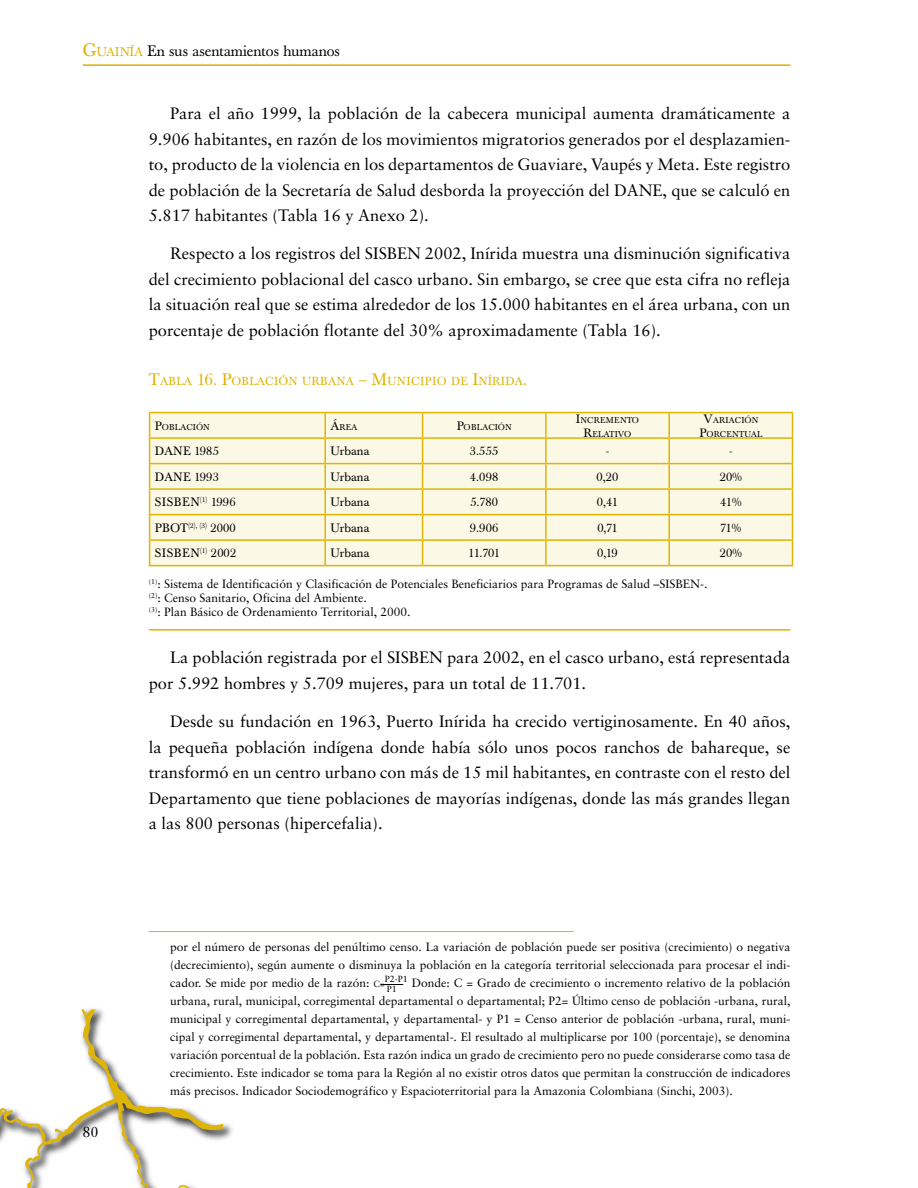
<style>
.page{position:relative;width:918px;height:1188px;background:#fff}
.page>*{position:absolute;margin:0;border:0;box-sizing:border-box;transform-origin:0 0}
.t1{font:16.5px/25.5px "Sabon";color:#000;text-align:justify}
.t2{font:15px "Baskerville";color:#000}
.t3{font:12px/18px "Sabon";color:#000}
.t4{font:12px "Baskerville BE";color:#000}
.t5{font:12px "Baskerville BE";letter-spacing:.04em;color:#000}
.t6{font:11.55px "Baskerville BE";letter-spacing:.02em;color:#deb407}
.t7{font:9px "Sabon";color:#000}
.t8{font:8.4px/14.4px "Baskerville BE";color:#000;text-align:center}
.t9{font:8.4px/14.4px "Baskerville BE";letter-spacing:.02em;color:#000;text-align:center}
.s1{font-size:18px;color:#deb407}
.s2{font-size:12.6px;color:#deb407}
.s3{font-size:16.5px}
.s4{font-size:12px}
.s5{font-size:9px}
</style>
<div class="page">
<hr style="left:83px;top:65px;width:707px;height:1px;background:#deb407">
<svg style="left:0;top:1009px;width:223px;height:179px"></svg>
<hr style="left:149px;top:629px;width:641px;height:2px;background:#deb407">
<div style="left:150px;top:413px;width:642px;height:152px;background:#fcf8e6"></div>
<hr style="left:149px;top:412px;width:176px;height:1px;background:#deb407">
<hr style="left:325px;top:412px;width:98px;height:1px;background:#deb407">
<hr style="left:324px;top:413px;width:2px;height:24px;background:#deb407">
<hr style="left:423px;top:412px;width:123px;height:1px;background:#deb407">
<hr style="left:546px;top:412px;width:123px;height:1px;background:#deb407">
<hr style="left:545px;top:413px;width:2px;height:24px;background:#deb407">
<hr style="left:669px;top:412px;width:124px;height:1px;background:#deb407">
<hr style="left:668px;top:413px;width:2px;height:24px;background:#deb407">
<hr style="left:149px;top:437px;width:176px;height:2px;background:#deb407">
<hr style="left:325px;top:437px;width:98px;height:2px;background:#deb407">
<hr style="left:324px;top:439px;width:2px;height:24px;background:#deb407">
<hr style="left:423px;top:437px;width:123px;height:2px;background:#deb407">
<hr style="left:546px;top:437px;width:123px;height:2px;background:#deb407">
<hr style="left:545px;top:439px;width:2px;height:24px;background:#deb407">
<hr style="left:669px;top:437px;width:124px;height:2px;background:#deb407">
<hr style="left:668px;top:439px;width:2px;height:24px;background:#deb407">
<hr style="left:149px;top:463px;width:176px;height:1px;background:#deb407">
<hr style="left:325px;top:463px;width:98px;height:1px;background:#deb407">
<hr style="left:324px;top:464px;width:2px;height:24px;background:#deb407">
<hr style="left:423px;top:463px;width:123px;height:1px;background:#deb407">
<hr style="left:546px;top:463px;width:123px;height:1px;background:#deb407">
<hr style="left:545px;top:464px;width:2px;height:24px;background:#deb407">
<hr style="left:669px;top:463px;width:124px;height:1px;background:#deb407">
<hr style="left:668px;top:464px;width:2px;height:24px;background:#deb407">
<hr style="left:149px;top:488px;width:176px;height:2px;background:#deb407">
<hr style="left:325px;top:488px;width:98px;height:2px;background:#deb407">
<hr style="left:324px;top:490px;width:2px;height:24px;background:#deb407">
<hr style="left:423px;top:488px;width:123px;height:2px;background:#deb407">
<hr style="left:546px;top:488px;width:123px;height:2px;background:#deb407">
<hr style="left:545px;top:490px;width:2px;height:24px;background:#deb407">
<hr style="left:669px;top:488px;width:124px;height:2px;background:#deb407">
<hr style="left:668px;top:490px;width:2px;height:24px;background:#deb407">
<hr style="left:149px;top:514px;width:176px;height:1px;background:#deb407">
<hr style="left:325px;top:514px;width:98px;height:1px;background:#deb407">
<hr style="left:324px;top:515px;width:2px;height:24px;background:#deb407">
<hr style="left:423px;top:514px;width:123px;height:1px;background:#deb407">
<hr style="left:546px;top:514px;width:123px;height:1px;background:#deb407">
<hr style="left:545px;top:515px;width:2px;height:24px;background:#deb407">
<hr style="left:669px;top:514px;width:124px;height:1px;background:#deb407">
<hr style="left:668px;top:515px;width:2px;height:24px;background:#deb407">
<hr style="left:149px;top:539px;width:176px;height:2px;background:#deb407">
<svg style="left:149px;top:413px;width:1px;height:152px"></svg>
<hr style="left:325px;top:539px;width:98px;height:2px;background:#deb407">
<hr style="left:324px;top:541px;width:2px;height:24px;background:#deb407">
<hr style="left:423px;top:539px;width:123px;height:2px;background:#deb407">
<svg style="left:422px;top:413px;width:1px;height:152px"></svg>
<hr style="left:546px;top:539px;width:123px;height:2px;background:#deb407">
<hr style="left:545px;top:541px;width:2px;height:24px;background:#deb407">
<hr style="left:669px;top:539px;width:124px;height:2px;background:#deb407">
<hr style="left:668px;top:541px;width:2px;height:24px;background:#deb407">
<svg style="left:792px;top:413px;width:1px;height:152px"></svg>
<hr style="left:149px;top:565px;width:176px;height:1px;background:#deb407">
<hr style="left:325px;top:565px;width:98px;height:1px;background:#deb407">
<hr style="left:423px;top:565px;width:123px;height:1px;background:#deb407">
<hr style="left:546px;top:565px;width:123px;height:1px;background:#deb407">
<hr style="left:669px;top:565px;width:124px;height:1px;background:#deb407">
<svg style="left:381px;top:984px;width:22px;height:1px"></svg>
<hr style="left:149px;top:931px;width:425px;height:1px;background:#deb407">
<p class="t2" style="left:83px;top:42px;width:259px"><span class="s1">G</span><span class="s2">uainía</span> En sus asentamientos humanos</p>
<p class="t1" style="left:149px;top:100px;width:643px;text-indent:21px">Para el año 1999, la población de la cabecera municipal aumenta dramáticamente a 9.906 habitantes, en razón de los movimientos migratorios generados por el desplazamien&shy;to, producto de la violencia en los departamentos de Guaviare, Vaupés y Meta. Este registro de población de la Secretaría de Salud desborda la proyección del DANE, que se calculó en 5.817 habitantes (Tabla 16 y Anexo 2).</p>
<p class="t1" style="left:149px;top:241px;width:643px;text-indent:21px">Respecto a los registros del SISBEN 2002, Inírida muestra una disminución significativa del crecimiento poblacional del casco urbano. Sin embargo, se cree que esta cifra no refleja la situación real que se estima alrededor de los 15.000 habitantes en el área urbana, con un porcentaje de población flotante del 30% aproximadamente (Tabla 16).</p>
<p class="t6" style="left:149px;top:374px;width:380px"><span class="s3">T</span>ABLA <span class="s3">16. P</span>OBLACIÓN URBANA <span class="s3">– M</span>UNICIPIO DE <span class="s3">I</span>NÍRIDA<span class="s3">.</span></p>
<p class="t8" style="left:155px;top:420px;width:57px"><span class="s4">P</span>OBLACIÓN</p>
<p class="t8" style="left:330px;top:420px;width:29px"><span class="s4">Á</span>REA</p>
<p class="t8" style="left:457px;top:420px;width:57px"><span class="s4">P</span>OBLACIÓN</p>
<p class="t9" style="left:576px;top:413px;width:65px"><span class="s4">I</span>NCREMENTO<br><span class="s4">R</span>ELATIVO</p>
<p class="t8" style="left:699px;top:413px;width:64px"><span class="s4">V</span>ARIACIÓN<br><span class="s4">P</span>ORCENTUAL</p>
<p class="t4" style="left:155px;top:444px;width:66px">DANE 1985</p>
<p class="t4" style="left:330px;top:444px;width:40px">URBANA</p>
<p class="t4" style="left:470px;top:444px;width:30px">3.555</p>
<p class="t4" style="left:606px;top:444px;width:5px">-</p>
<p class="t4" style="left:729px;top:444px;width:5px">-</p>
<p class="t4" style="left:155px;top:470px;width:66px">DANE 1993</p>
<p class="t4" style="left:330px;top:470px;width:40px">URBANA</p>
<p class="t4" style="left:470px;top:470px;width:30px">4.098</p>
<p class="t4" style="left:597px;top:470px;width:24px">0,20</p>
<p class="t4" style="left:720px;top:470px;width:24px">20%</p>
<p class="t5" style="left:155px;top:495px;width:82px">SISBEN<sup>(1)</sup> 1996</p>
<p class="t4" style="left:330px;top:495px;width:40px">URBANA</p>
<p class="t4" style="left:470px;top:495px;width:29px">5.780</p>
<p class="t4" style="left:597px;top:495px;width:23px">0,41</p>
<p class="t4" style="left:720px;top:495px;width:23px">41%</p>
<p class="t4" style="left:155px;top:521px;width:82px">PBOT<sup>(2),</sup> <sup>(3)</sup> 2000</p>
<p class="t4" style="left:330px;top:521px;width:40px">URBANA</p>
<p class="t4" style="left:470px;top:521px;width:30px">9.906</p>
<p class="t4" style="left:597px;top:521px;width:22px">0,71</p>
<p class="t4" style="left:720px;top:521px;width:23px">71%</p>
<p class="t5" style="left:155px;top:546px;width:83px">SISBEN<sup>(1)</sup> 2002</p>
<p class="t4" style="left:330px;top:546px;width:40px">URBANA</p>
<p class="t4" style="left:468px;top:546px;width:33px">11.701</p>
<p class="t4" style="left:597px;top:546px;width:22px">0,19</p>
<p class="t4" style="left:720px;top:546px;width:24px">20%</p>
<p class="t3" style="left:149px;top:576px;width:560px;line-height:14.4px"><sup>(1)</sup>: Sistema de Identificación y Clasificación de Potenciales Beneficiarios para Programas de Salud –SISBEN-. <sup>(2)</sup>: Censo Sanitario, Oficina del Ambiente.<br><sup>(3)</sup>: Plan Básico de Ordenamiento Territorial, 2000.</p>
<h1 class="t1" style="left:149px;top:645px;width:643px;text-indent:21px">La población registrada por el SISBEN para 2002, en el casco urbano, está representada por 5.992 hombres y 5.709 mujeres, para un total de 11.701.</h1>
<p class="t1" style="left:149px;top:709px;width:643px;text-indent:21px">Desde su fundación en 1963, Puerto Inírida ha crecido vertiginosamente. En 40 años, la pequeña población indígena donde había sólo unos pocos ranchos de bahareque, se transformó en un centro urbano con más de 15 mil habitantes, en contraste con el resto del Departamento que tiene poblaciones de mayorías indígenas, donde las más grandes llegan a las 800 personas (hipercefalia).</p>
<p class="t2" style="left:83px;top:1123px;width:17px">80</p>
<p class="t3" style="left:170px;top:937px;width:622px;text-align:justify">por el número de personas del penúltimo censo. La variación de población puede ser positiva (crecimiento) o negativa (decrecimiento), según aumente o disminuya la población en la categoría territorial seleccionada para procesar el indi&shy;cador. Se mide por medio de la razón: <span class="s5">C=</span><sup>P2-P1</sup> Donde: C = Grado de crecimiento o incremento relativo de la población urbana, rural, municipal, corregimental departamental o departamental; P2= Último censo de población -urbana, rural, municipal y corregimental departamental, y departamental- y P1 = Censo anterior de población -urbana, rural, muni&shy;cipal y corregimental departamental, y departamental-. El resultado al multiplicarse por 100 (porcentaje), se denomina variación porcentual de la población. Esta razón indica un grado de crecimiento pero no puede considerarse como tasa de crecimiento. Este indicador se toma para la Región al no existir otros datos que permitan la construcción de indicadores más precisos. Indicador Sociodemográfico y Espacioterritorial para la Amazonia Colombiana (Sinchi, 2003).</p>
<p class="t7" style="left:387px;top:984px;width:12px">P1</p>
</div>
